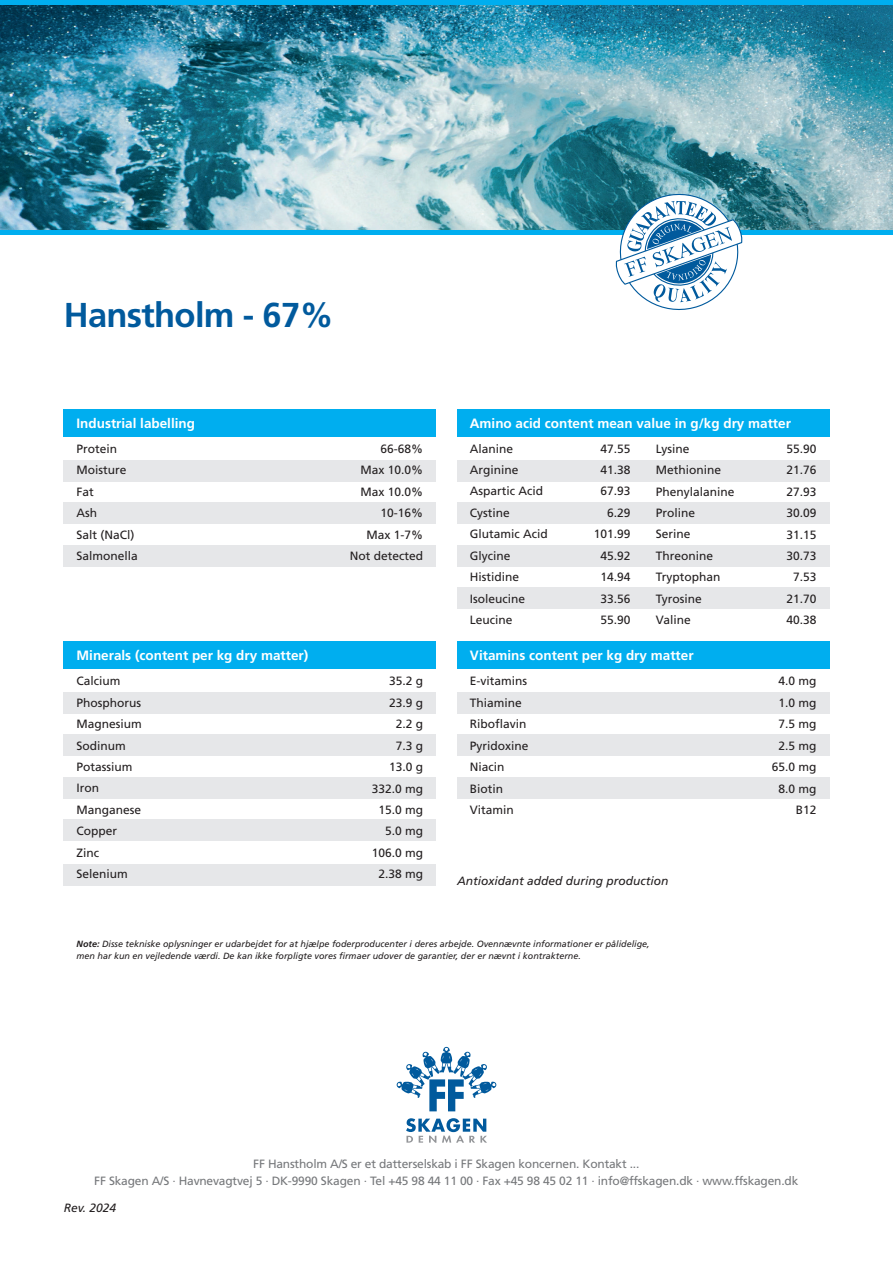
<style>
.page{position:relative;width:893px;height:1263px;background:#fff}
.page>*{position:absolute;margin:0;border:0;box-sizing:border-box;transform-origin:0 0}
.t1{font:700 34.5px "Frutiger";letter-spacing:-.02em;color:#015a9d}
.t2{font:700 13.5px "Frutiger";color:#fff}
.t3{font:12px/21.5px "Frutiger";color:#231f20}
.t4{font:12px/16.5px "Frutiger";letter-spacing:-.015em;color:#76787b;text-align:center}
.t5{font:italic 12px "Frutiger";color:#231f20}
.t6{font:italic 9px/12px "Frutiger";color:#231f20}
.s1{font-weight:700}
</style>
<div class="page">
<div style="left:64px;top:460px;width:372px;height:21px;background:#e6e7e9"></div>
<div style="left:64px;top:503px;width:372px;height:21px;background:#e6e7e9"></div>
<div style="left:64px;top:545px;width:372px;height:21px;background:#e6e7e9"></div>
<div style="left:457px;top:460px;width:372px;height:21px;background:#e6e7e9"></div>
<div style="left:457px;top:503px;width:372px;height:21px;background:#e6e7e9"></div>
<div style="left:457px;top:545px;width:372px;height:21px;background:#e6e7e9"></div>
<div style="left:457px;top:409px;width:372px;height:28px;background:#00aeef"></div>
<div style="left:457px;top:588px;width:372px;height:21px;background:#e6e7e9"></div>
<div style="left:64px;top:692px;width:372px;height:21px;background:#e6e7e9"></div>
<div style="left:64px;top:735px;width:372px;height:21px;background:#e6e7e9"></div>
<div style="left:64px;top:777px;width:372px;height:21px;background:#e6e7e9"></div>
<div style="left:64px;top:641px;width:372px;height:28px;background:#00aeef"></div>
<div style="left:64px;top:820px;width:372px;height:21px;background:#e6e7e9"></div>
<div style="left:457px;top:692px;width:372px;height:21px;background:#e6e7e9"></div>
<div style="left:457px;top:735px;width:372px;height:21px;background:#e6e7e9"></div>
<div style="left:457px;top:777px;width:372px;height:21px;background:#e6e7e9"></div>
<div style="left:457px;top:641px;width:372px;height:28px;background:#00aeef"></div>
<div style="left:64px;top:864px;width:372px;height:21px;background:#e6e7e9"></div>
<div style="left:64px;top:409px;width:372px;height:28px;background:#00aeef"></div>
<img style="left:0;top:4px;width:893px;height:227px">
<hr style="left:0;top:231px;width:893px;height:4px;background:#00aeef">
<svg style="left:613px;top:186px;width:134px;height:124px"></svg>
<hr style="left:0;top:0;width:893px;height:4px;background:#00aeef">
<svg style="left:396px;top:1047px;width:101px;height:64px"></svg>
<svg style="left:406px;top:1118px;width:81px;height:25px"></svg>
<h1 class="t1" style="left:64px;top:294px;width:272px">Hanstholm - 67%</h1>
<p class="t2" style="left:77px;top:415px;width:120px">Industrial labelling</p>
<p class="t3" style="left:77px;top:438px;width:63px">Protein<br>Moisture<br>Fat<br>Ash<br>Salt (NaCl)<br>Salmonella</p>
<p class="t3" style="left:350px;top:438px;width:75px;text-align:right">66-68%<br>Max 10.0%<br>Max 10.0%<br>10-16%<br>Max 1-7%<br>Not detected</p>
<p class="t2" style="left:470px;top:415px;width:323px">Amino acid content mean value in g/kg dry matter</p>
<p class="t3" style="left:470px;top:437px;width:79px">Alanine<br>Arginine<br>Aspartic Acid<br>Cystine<br>Glutamic Acid<br>Glycine<br>Histidine<br>Isoleucine<br>Leucine</p>
<p class="t3" style="left:594px;top:438px;width:38px;text-align:right">47.55<br>41.38<br>67.93<br>6.29<br>101.99<br>45.92<br>14.94<br>33.56<br>55.90</p>
<p class="t3" style="left:656px;top:438px;width:80px">Lysine<br>Methionine<br>Phenylalanine<br>Proline<br>Serine<br>Threonine<br>Tryptophan<br>Tyrosine<br>Valine</p>
<p class="t3" style="left:786px;top:438px;width:32px;text-align:center">55.90<br>21.76<br>27.93<br>30.09<br>31.15<br>30.73<br>7.53<br>21.70<br>40.38</p>
<p class="t2" style="left:77px;top:647px;width:233px">Minerals (content per kg dry matter)</p>
<p class="t2" style="left:470px;top:647px;width:225px">Vitamins content per kg dry matter</p>
<p class="t3" style="left:77px;top:670px;width:67px">Calcium<br>Phosphorus<br>Magnesium<br>Sodinum<br>Potassium<br>Iron<br>Manganese<br>Copper<br>Zinc<br>Selenium</p>
<p class="t3" style="left:372px;top:670px;width:53px;text-align:right">35.2 g<br>23.9 g<br>2.2 g<br>7.3 g<br>13.0 g<br>332.0 mg<br>15.0 mg<br>5.0 mg<br>106.0 mg<br>2.38 mg</p>
<p class="t3" style="left:470px;top:670px;width:60px">E-vitamins<br>Thiamine<br>Riboflavin<br>Pyridoxine<br>Niacin<br>Biotin<br>Vitamin</p>
<p class="t3" style="left:772px;top:670px;width:46px;text-align:right">4.0 mg<br>1.0 mg<br>7.5 mg<br>2.5 mg<br>65.0 mg<br>8.0 mg<br>B12</p>
<p class="t5" style="left:457px;top:874px;width:213px">Antioxidant added during production</p>
<p class="t6" style="left:77px;top:938px;width:575px"><span class="s1">Note:</span> Disse tekniske oplysninger er udarbejdet for at hjælpe foderproducenter i deres arbejde. Ovennævnte informationer er pålidelige, men har kun en vejledende værdi. De kan ikke forpligte vores firmaer udover de garantier, der er nævnt i kontrakterne.</p>
<p class="t4" style="left:94px;top:1155px;width:706px">FF Hanstholm A/S er et datterselskab i FF Skagen koncernen. Kontakt ...<br>FF Skagen A/S · Havnevagtvej 5 · DK-9990 Skagen · Tel +45 98 44 11 00 · Fax +45 98 45 02 11 · info@ffskagen.dk · www.ffskagen.dk</p>
<p class="t5" style="left:64px;top:1200px;width:54px">Rev. 2024</p>
</div>
